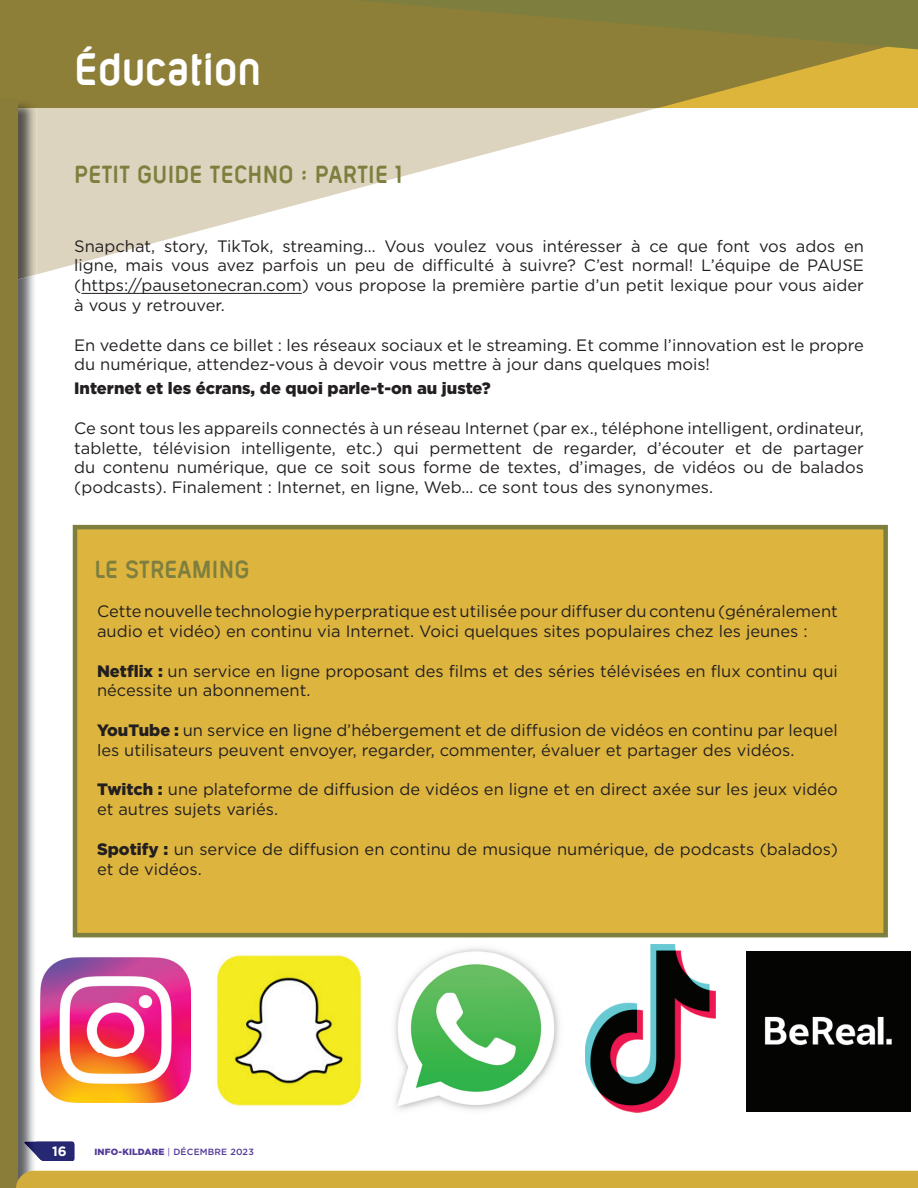
<style>
.page{position:relative;width:918px;height:1188px;background:#fff}
.page>*{position:absolute;margin:0;border:0;box-sizing:border-box;transform-origin:0 0}
.t1{font:700 condensed 49.5px "Layar Bahtera Dd W01";letter-spacing:.005em;color:#fff}
.t2{font:700 condensed 27px "Layar Bahtera Dd W01";letter-spacing:.01em;color:#7e7f3e}
.t3{font:16.5px/19.8px "Gotham HTF";color:#231f20}
.t4{font:900 16.5px "Gotham HTF";color:#231f20}
.t5{font:700 13.5px "Gotham HTF";color:#fff}
.t6{font:900 9px "Gotham HTF";letter-spacing:.02em;color:#513a97}
.s1{font-weight:900}
.s2{font-weight:400}
.s3{font-weight:500}
</style>
<div class="page">
<svg style="left:36px;top:108px;width:621px;height:166px"></svg>
<div style="left:0;top:0;width:114px;height:108px;background:#8d7e38"></div>
<svg style="left:114px;top:0;width:804px;height:108px;background:#928339"></svg>
<img style="left:17px;top:284px;width:19px;height:887px">
<img style="left:17px;top:100px;width:19px;height:184px">
<svg style="left:23px;top:1142px;width:51px;height:19px"></svg>
<div style="left:0;top:98px;width:17px;height:1090px;background:#8a7d3a"></div>
<hr style="left:81px;top:293px;width:221px;height:1px;background:#231f20">
<div style="left:73px;top:525px;width:815px;height:412px;background:#ddb53e;border:4px solid #7c7f3e"></div>
<img style="left:41px;top:957px;width:149px;height:145px">
<img style="left:217px;top:955px;width:144px;height:151px">
<img style="left:394px;top:948px;width:166px;height:163px">
<img style="left:746px;top:951px;width:164px;height:161px">
<img style="left:585px;top:945px;width:130px;height:167px">
<div style="left:16px;top:1171px;width:902px;height:17px;background:#d3ad3b"></div>
<h1 class="t1" style="left:74px;top:45px;width:188px">Éducation</h1>
<h2 class="t2" style="left:74px;top:162px;width:330px">PETIT GUIDE TECHNO : PARTIE 1</h2>
<p class="t3" style="left:74px;top:236px;width:791px;text-align:justify">Snapchat, story, TikTok, streaming… Vous voulez vous intéresser à ce que font vos ados en ligne, mais vous avez parfois un peu de difficulté à suivre? C’est normal! L’équipe de PAUSE (https://pausetonecran.com) vous propose la première partie d’un petit lexique pour vous aider à vous y retrouver.</p>
<p class="t3" style="left:74px;top:335px;width:791px">En vedette dans ce billet : les réseaux sociaux et le streaming. Et comme l’innovation est le propre du numérique, attendez-vous à devoir vous mettre à jour dans quelques mois!</p>
<p class="t4" style="left:74px;top:379px;width:418px">Internet et les écrans, de quoi parle-t-on au juste?</p>
<p class="t3" style="left:74px;top:418px;width:791px;text-align:justify">Ce sont tous les appareils connectés à un réseau Internet (par ex., téléphone intelligent, ordinateur, tablette, télévision intelligente, etc.) qui permettent de regarder, d’écouter et de partager du contenu numérique, que ce soit sous forme de textes, d’images, de vidéos ou de balados (podcasts). Finalement : Internet, en ligne, Web… ce sont tous des synonymes.</p>
<h2 class="t2" style="left:94px;top:556px;width:157px">LE STREAMING</h2>
<p class="t3" style="left:97px;top:601px;width:742px">Cette nouvelle technologie hyperpratique est utilisée pour diffuser du contenu (généralement audio et vidéo) en continu via Internet. Voici quelques sites populaires chez les jeunes :</p>
<p class="t3" style="left:97px;top:661px;width:742px"><span class="s1">Netflix :</span> un service en ligne proposant des films et des séries télévisées en flux continu qui nécessite un abonnement.</p>
<p class="t3" style="left:97px;top:720px;width:742px"><span class="s1">YouTube :</span> un service en ligne d’hébergement et de diffusion de vidéos en continu par lequel les utilisateurs peuvent envoyer, regarder, commenter, évaluer et partager des vidéos.</p>
<p class="t3" style="left:97px;top:779px;width:742px"><span class="s1">Twitch :</span> une plateforme de diffusion de vidéos en ligne et en direct axée sur les jeux vidéo et autres sujets variés.</p>
<p class="t3" style="left:97px;top:839px;width:742px"><span class="s1">Spotify :</span> un service de diffusion en continu de musique numérique, de podcasts (balados) et de vidéos.</p>
<p class="t5" style="left:52px;top:1144px;width:16px">16</p>
<p class="t6" style="left:94px;top:1147px;width:161px">INFO-KILDARE <span class="s2">|</span> <span class="s3">DÉCEMBRE 2023</span></p>
</div>
